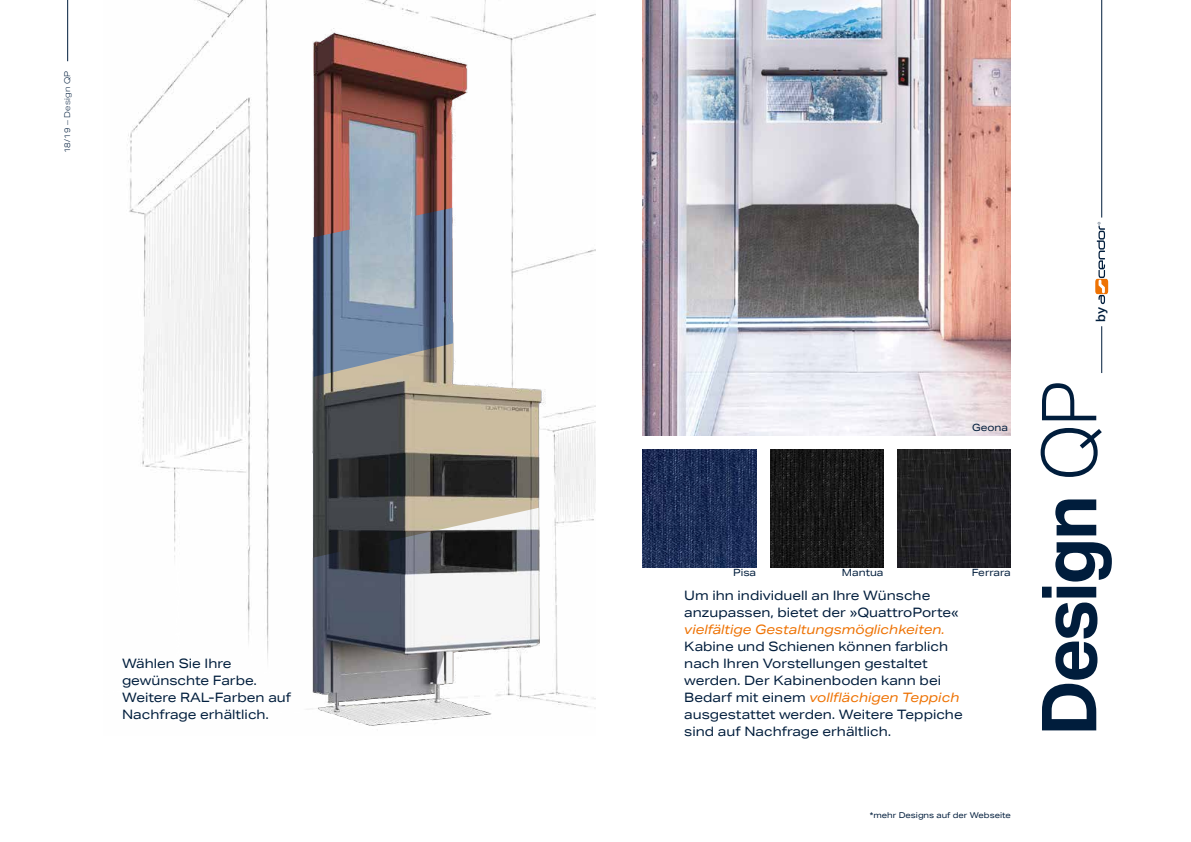
<style>
.page{position:relative;width:1191px;height:842px;background:#fff}
.page>*{position:absolute;margin:0;border:0;box-sizing:border-box;transform-origin:0 0}
.t1{font:700 76px "Aktiv Grotesk";letter-spacing:-.035em;color:#001d3c}
.t2{font:13px/17px "Aktiv Grotesk Ex";color:#001d3c}
.t3{font:italic 13px "Aktiv Grotesk Ex";color:#ee7203}
.t4{font:500 12.9px "Aktiv Grotesk";color:#001d3c}
.t5{font:10px "Aktiv Grotesk Ex";color:#001d3c}
.t6{font:8px "Aktiv Grotesk Ex";color:#001d3c}
.t7{font:300 8px "Aktiv Grotesk Ex";letter-spacing:.02em;color:#001d3c}
.s1{font-style:italic;color:#ee7203}
.s2{font-weight:300}
</style>
<div class="page">
<img style="left:128px;top:0;width:467px;height:709px">
<hr style="left:1101px;top:0;width:1px;height:218px;background:#001d3c">
<hr style="left:1101px;top:326px;width:1px;height:47px;background:#001d3c">
<svg style="left:1095px;top:222px;width:13px;height:82px"></svg>
<hr style="left:67px;top:0;width:1px;height:61px;background:#001d3c">
<img style="left:264px;top:184px;width:299px;height:321px">
<img style="left:279px;top:317px;width:284px;height:188px">
<img style="left:191px;top:505px;width:372px;height:221px">
<img style="left:643px;top:0;width:367px;height:435px">
<img style="left:897px;top:449px;width:113px;height:118px">
<img style="left:770px;top:449px;width:113px;height:118px">
<img style="left:643px;top:449px;width:113px;height:118px">
<p class="t7" style="left:63px;top:153px;width:84px;rotate:-90deg">18/19 – Design QP</p>
<p class="t2" style="left:122px;top:655px;width:171px">Wählen Sie Ihre gewünschte Farbe.<br>Weitere RAL-Farben auf<br>Nachfrage erhältlich.</p>
<p class="t5" style="left:972px;top:421px;width:37px">Geona</p>
<p class="t5" style="left:733px;top:567px;width:25px">Pisa</p>
<p class="t5" style="left:842px;top:567px;width:43px">Mantua</p>
<p class="t2" style="left:684px;top:587px;width:276px">Um ihn individuell an Ihre Wünsche anzupassen, bietet der »QuattroPorte«</p>
<p class="t3" style="left:684px;top:622px;width:262px">vielfältige Gestaltungsmöglichkeiten.</p>
<p class="t2" style="left:684px;top:638px;width:280px">Kabine und Schienen können farblich nach Ihren Vorstellungen gestaltet werden. Der Kabinenboden kann bei Bedarf mit einem <span class="s1">vollflächigen Teppich </span>ausgestattet werden. Weitere Teppiche sind auf Nachfrage erhältlich.</p>
<p class="t5" style="left:971px;top:567px;width:41px">Ferrara</p>
<p class="t6" style="left:870px;top:810px;width:142px">*mehr Designs auf der Webseite</p>
<p class="t4" style="left:1093px;top:321px;width:16px;rotate:-90deg">by</p>
<h1 class="t1" style="left:1025px;top:736px;width:358px;rotate:-90deg">Design <span class="s2">QP</span></h1>
</div>
